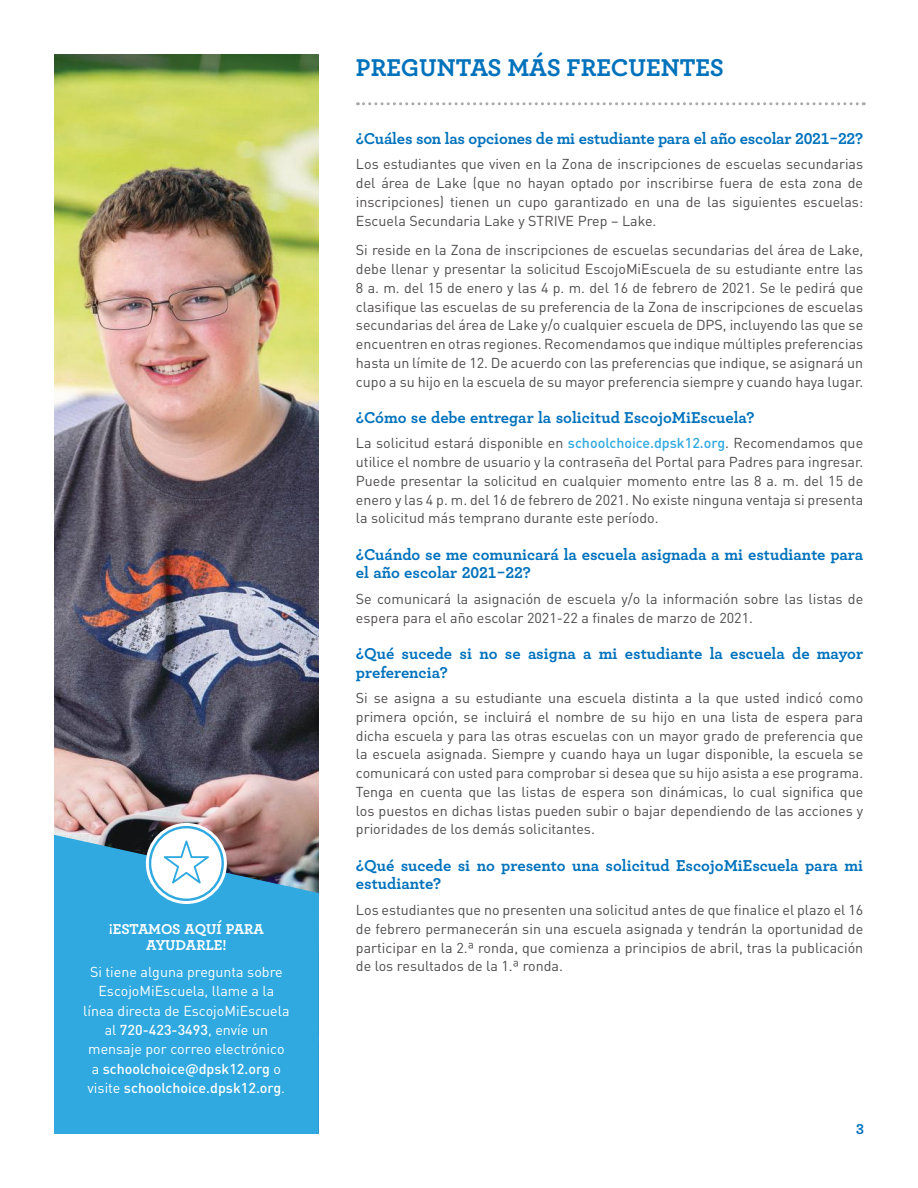
<style>
.page{position:relative;width:918px;height:1188px;background:#fff}
.page>*{position:absolute;margin:0;border:0;box-sizing:border-box;transform-origin:0 0}
.t1{font:700 25.5px "Archer Pro";color:#0072bc}
.t2{font:700 16.5px/18.8px "Archer Pro";letter-spacing:-.005em;color:#0072bc}
.t3{font:700 15px/16.5px "Archer Pro";letter-spacing:-.01em;color:#fff;text-align:center}
.t4{font:700 15px "Archer Pro";color:#0072bc}
.t5{font:14.25px/18.8px "DIN Pro";color:#4e4b4c;text-align:justify}
.t6{font:14.25px/19.5px "DIN Pro";color:#fff;text-align:center}
.s1{font-weight:500}
.s2{font-weight:500;color:#2fa9e0}
</style>
<div class="page">
<img style="left:54px;top:54px;width:265px;height:781px">
<svg style="left:357px;top:102px;width:507px;height:3px"></svg>
<svg style="left:54px;top:835px;width:265px;height:299px;background:#34a4d7"></svg>
<svg style="left:147px;top:824px;width:78px;height:78px"></svg>
<div style="left:146px;top:823px;width:81px;height:81px;border:3px solid #fff;border-radius:50%"></div>
<div style="left:151px;top:828px;width:70px;height:71px;background:#fff;border-radius:50%"></div>
<svg style="left:164px;top:840px;width:45px;height:44px"></svg>
<p class="t3" style="left:109px;top:920px;width:157px">¡ESTAMOS AQUÍ PARA<br>AYUDARLE!</p>
<p class="t6" style="left:83px;top:961px;width:208px">Si tiene alguna pregunta sobre<br>EscojoMiEscuela, llame a la línea directa de EscojoMiEscuela al <span class="s1">720-423-3493</span>, envíe un mensaje por correo electrónico a <span class="s1">schoolchoice@dpsk12.org</span> o visite <span class="s1">schoolchoice.dpsk12.org</span>.</p>
<h1 class="t1" style="left:356px;top:47px;width:370px">PREGUNTAS MÁS FRECUENTES</h1>
<p class="t2" style="left:356px;top:128px;width:509px">¿Cuáles son las opciones de mi estudiante para el año escolar 2021-22?</p>
<p class="t5" style="left:356px;top:154px;width:509px">Los estudiantes que viven en la Zona de inscripciones de escuelas secundarias del área de Lake (que no hayan optado por inscribirse fuera de esta zona de inscripciones) tienen un cupo garantizado en una de las siguientes escuelas:<br>Escuela Secundaria Lake y STRIVE Prep – Lake.</p>
<p class="t5" style="left:356px;top:240px;width:509px">Si reside en la Zona de inscripciones de escuelas secundarias del área de Lake, debe llenar y presentar la solicitud EscojoMiEscuela de su estudiante entre las 8 a. m. del 15 de enero y las 4 p. m. del 16 de febrero de 2021. Se le pedirá que clasifique las escuelas de su preferencia de la Zona de inscripciones de escuelas secundarias del área de Lake y/o cualquier escuela de DPS, incluyendo las que se encuentren en otras regiones. Recomendamos que indique múltiples preferencias hasta un límite de 12. De acuerdo con las preferencias que indique, se asignará un cupo a su hijo en la escuela de su mayor preferencia siempre y cuando haya lugar.</p>
<p class="t2" style="left:356px;top:407px;width:400px">¿Cómo se debe entregar la solicitud EscojoMiEscuela?</p>
<p class="t5" style="left:356px;top:433px;width:509px">La solicitud estará disponible en <span class="s2">schoolchoice.dpsk12.org</span>. Recomendamos que utilice el nombre de usuario y la contraseña del Portal para Padres para ingresar.<br>Puede presentar la solicitud en cualquier momento entre las 8 a. m. del 15 de enero y las 4 p. m. del 16 de febrero de 2021. No existe ninguna ventaja si presenta la solicitud más temprano durante este período.</p>
<p class="t2" style="left:356px;top:544px;width:509px">¿Cuándo se me comunicará la escuela asignada a mi estudiante para el año escolar 2021-22?</p>
<p class="t5" style="left:356px;top:589px;width:509px">Se comunicará la asignación de escuela y/o la información sobre las listas de espera para el año escolar 2021-22 a finales de marzo de 2021.</p>
<p class="t2" style="left:356px;top:643px;width:509px">¿Qué sucede si no se asigna a mi estudiante la escuela de mayor preferencia?</p>
<p class="t5" style="left:356px;top:688px;width:509px">Si se asigna a su estudiante una escuela distinta a la que usted indicó como primera opción, se incluirá el nombre de su hijo en una lista de espera para dicha escuela y para las otras escuelas con un mayor grado de preferencia que la escuela asignada. Siempre y cuando haya un lugar disponible, la escuela se comunicará con usted para comprobar si desea que su hijo asista a ese programa.<br>Tenga en cuenta que las listas de espera son dinámicas, lo cual significa que los puestos en dichas listas pueden subir o bajar dependiendo de las acciones y prioridades de los demás solicitantes.</p>
<p class="t2" style="left:356px;top:855px;width:509px">¿Qué sucede si no presento una solicitud EscojoMiEscuela para mi estudiante?</p>
<p class="t5" style="left:356px;top:900px;width:509px">Los estudiantes que no presenten una solicitud antes de que finalice el plazo el 16 de febrero permanecerán sin una escuela asignada y tendrán la oportunidad de participar en la 2.ª ronda, que comienza a principios de abril, tras la publicación de los resultados de la 1.ª ronda.</p>
<p class="t4" style="left:856px;top:1117px;width:9px">3</p>
</div>
